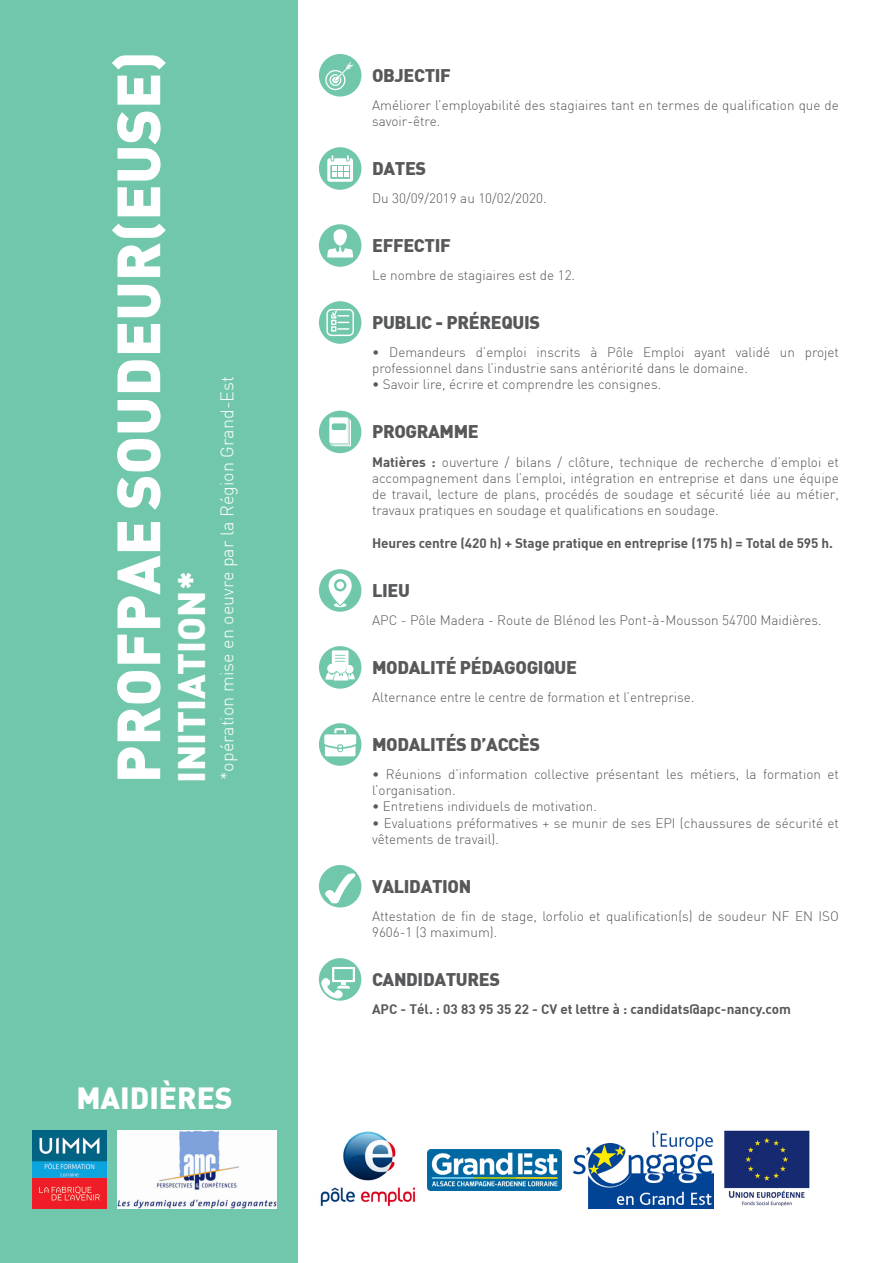
<style>
.page{position:relative;width:893px;height:1263px;background:#fff}
.page>*{position:absolute;margin:0;border:0;box-sizing:border-box;transform-origin:0 0}
.t1{font:900 60px "DIN";color:#fff}
.t2{font:900 37.5px "DIN";color:#fff}
.t3{font:900 30px "DIN";color:#fff}
.t4{font:900 18px "DIN";letter-spacing:-.02em;color:#57585a}
.t5{font:300 18px "DIN";color:#fff}
.t6{font:300 13.5px/16.2px "DIN";color:#57585a}
.t7{font:700 13.5px "DIN";letter-spacing:-.005em;color:#57585a}
.s1{font-weight:700}
</style>
<div class="page">
<div style="left:319px;top:54px;width:42px;height:43px;background:#71c7ab;border-radius:50%"></div>
<svg style="left:325px;top:62px;width:29px;height:28px"></svg>
<div style="left:319px;top:147px;width:42px;height:43px;background:#71c7ab;border-radius:50%"></div>
<svg style="left:327px;top:155px;width:26px;height:27px"></svg>
<div style="left:319px;top:224px;width:42px;height:43px;background:#71c7ab;border-radius:50%"></div>
<svg style="left:327px;top:229px;width:26px;height:28px"></svg>
<div style="left:319px;top:301px;width:42px;height:43px;background:#71c7ab;border-radius:50%"></div>
<svg style="left:326px;top:309px;width:28px;height:27px"></svg>
<div style="left:319px;top:411px;width:42px;height:42px;background:#71c7ab;border-radius:50%"></div>
<div style="left:319px;top:569px;width:42px;height:43px;background:#71c7ab;border-radius:50%"></div>
<svg style="left:329px;top:573px;width:23px;height:34px"></svg>
<div style="left:319px;top:646px;width:42px;height:43px;background:#71c7ab;border-radius:50%"></div>
<svg style="left:325px;top:650px;width:30px;height:30px"></svg>
<svg style="left:329px;top:417px;width:22px;height:29px"></svg>
<div style="left:319px;top:723px;width:42px;height:43px;background:#71c7ab;border-radius:50%"></div>
<svg style="left:324px;top:728px;width:32px;height:28px"></svg>
<div style="left:319px;top:958px;width:42px;height:43px;background:#71c7ab;border-radius:50%"></div>
<svg style="left:321px;top:967px;width:34px;height:31px"></svg>
<div style="left:319px;top:865px;width:42px;height:42px;background:#71c7ab;border-radius:50%"></div>
<svg style="left:325px;top:873px;width:30px;height:30px"></svg>
<img style="left:428px;top:1149px;width:134px;height:41px">
<img style="left:573px;top:1130px;width:140px;height:79px">
<img style="left:724px;top:1130px;width:86px;height:77px">
<div style="left:0;top:0;width:298px;height:1263px;background:#71c7ab"></div>
<img style="left:33px;top:1130px;width:73px;height:79px">
<img style="left:117px;top:1130px;width:159px;height:79px">
<img style="left:320px;top:1131px;width:96px;height:76px">
<p class="t1" style="left:98px;top:783px;width:734px;rotate:-90deg">PROFPAE SOUDEUR(EUSE)</p>
<p class="t2" style="left:167px;top:783px;width:213px;rotate:-90deg">INITIATION*</p>
<p class="t5" style="left:216px;top:780px;width:405px;rotate:-90deg">*opération mise en oeuvre par la Région Grand-Est</p>
<p class="t3" style="left:76px;top:1078px;width:158px">MAIDIÈRES</p>
<p class="t4" style="left:372px;top:63px;width:80px">OBJECTIF</p>
<p class="t6" style="left:372px;top:97px;width:468px">Améliorer l’employabilité des stagiaires tant en termes de qualification que de savoir-être.</p>
<p class="t4" style="left:372px;top:156px;width:56px">DATES</p>
<p class="t6" style="left:372px;top:190px;width:176px">Du 30/09/2019 au 10/02/2020.</p>
<p class="t4" style="left:372px;top:233px;width:80px">EFFECTIF</p>
<p class="t6" style="left:372px;top:267px;width:205px">Le nombre de stagiaires est de 12.</p>
<p class="t4" style="left:372px;top:310px;width:169px">PUBLIC - PRÉREQUIS</p>
<p class="t6" style="left:372px;top:344px;width:468px">• Demandeurs d’emploi inscrits à Pôle Emploi ayant validé un projet professionnel dans l’industrie sans antériorité dans le domaine.</p>
<p class="t6" style="left:372px;top:376px;width:291px">• Savoir lire, écrire et comprendre les consignes.</p>
<p class="t4" style="left:372px;top:420px;width:108px">PROGRAMME</p>
<p class="t6" style="left:372px;top:454px;width:468px;text-align:justify"><span class="s1">Matières :</span> ouverture / bilans / clôture, technique de recherche d’emploi et accompagnement dans l’emploi, intégration en entreprise et dans une équipe de travail, lecture de plans, procédés de soudage et sécurité liée au métier, travaux pratiques en soudage et qualifications en soudage.</p>
<p class="t7" style="left:372px;top:534px;width:462px">Heures centre (420 h) + Stage pratique en entreprise (175 h) = Total de 595 h.</p>
<p class="t4" style="left:372px;top:578px;width:39px">LIEU</p>
<p class="t6" style="left:372px;top:612px;width:451px">APC - Pôle Madera - Route de Blénod les Pont-à-Mousson 54700 Maidières.</p>
<p class="t4" style="left:372px;top:655px;width:206px">MODALITÉ PÉDAGOGIQUE</p>
<p class="t6" style="left:372px;top:689px;width:324px">Alternance entre le centre de formation et l’entreprise.</p>
<p class="t4" style="left:372px;top:732px;width:170px">MODALITÉS D’ACCÈS</p>
<p class="t6" style="left:372px;top:766px;width:468px">• Réunions d’information collective présentant les métiers, la formation et l’organisation.</p>
<p class="t6" style="left:372px;top:798px;width:226px">• Entretiens individuels de motivation.</p>
<p class="t6" style="left:372px;top:814px;width:468px">• Evaluations préformatives + se munir de ses EPI (chaussures de sécurité et vêtements de travail).</p>
<p class="t4" style="left:372px;top:874px;width:101px">VALIDATION</p>
<p class="t6" style="left:372px;top:907px;width:468px">Attestation de fin de stage, lorfolio et qualification(s) de soudeur NF EN ISO<br>9606-1 (3 maximum).</p>
<p class="t4" style="left:372px;top:967px;width:130px">CANDIDATURES</p>
<p class="t7" style="left:372px;top:1001px;width:420px">APC - Tél. : 03 83 95 35 22 - CV et lettre à : candidats@apc-nancy.com</p>
</div>
